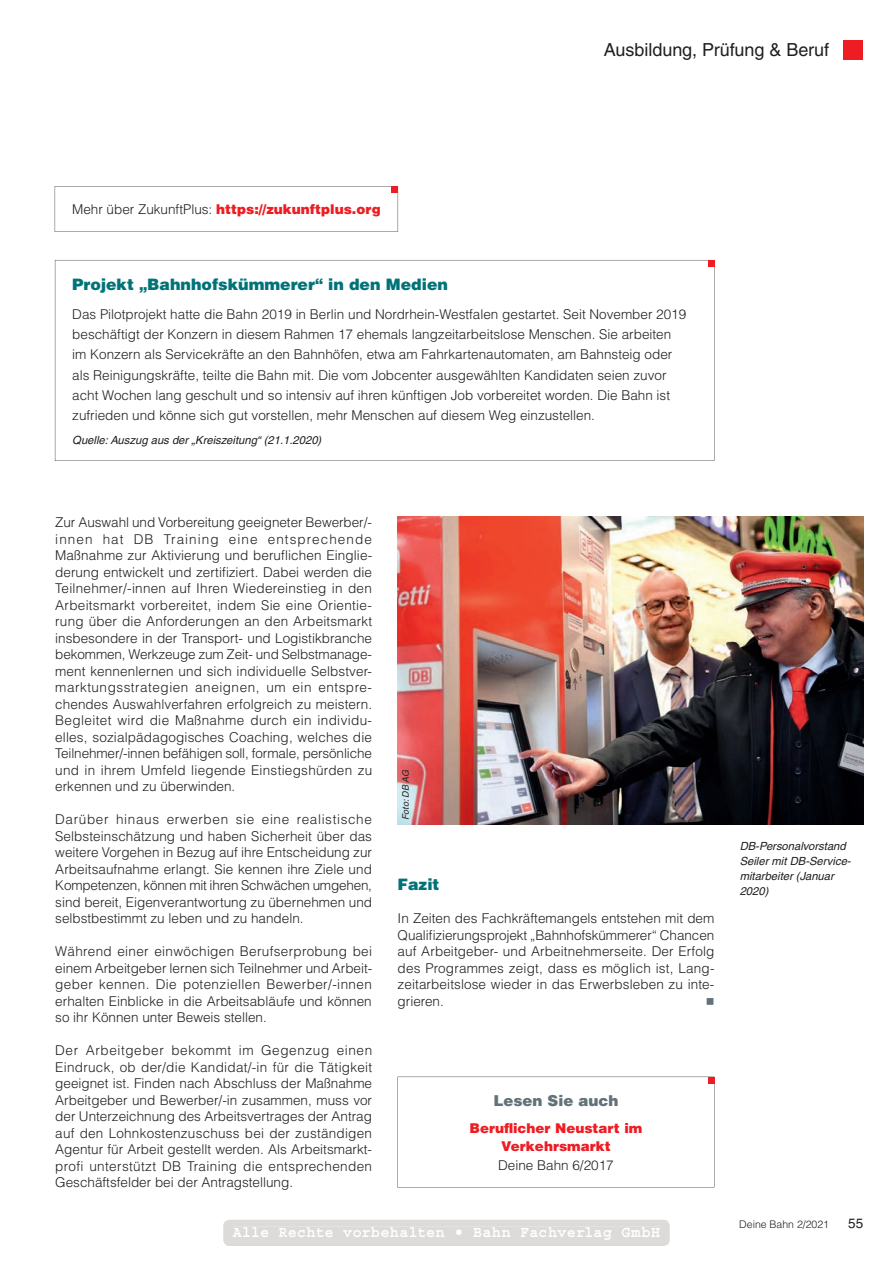
<style>
.page{position:relative;width:893px;height:1263px;background:#fff}
.page>*{position:absolute;margin:0;border:0;box-sizing:border-box;transform-origin:0 0}
.t1{font:18px "Helvetica LT";letter-spacing:-.005em;color:#231f20}
.t2{font:900 15.75px "Helvetica LT";color:#007378}
.t3{font:700 15.75px "Courier";letter-spacing:.025em;color:#fff;scale:.95 1}
.t4{font:900 15px "Helvetica LT";color:#637179}
.t5{font:300 13.5px/16.5px "Helvetica LT";color:#231f20;text-align:justify}
.t6{font:900 13.5px/18px "Helvetica LT";color:#ee1d23;text-align:center}
.t7{font:13.5px "Helvetica LT";color:#231f20}
.t8{font:italic 11.25px/15px "Helvetica LT";color:#231f20}
.t9{font:300 10.5px "Helvetica LT";color:#231f20}
.t10{font:italic 9px "Helvetica LT";color:#231f20}
.s1{font-weight:300;color:#231f20}
</style>
<div class="page">
<div style="left:844px;top:40px;width:19px;height:19px;background:#ee1d23"></div>
<img style="left:398px;top:516px;width:465px;height:308px">
<svg style="left:398px;top:1077px;width:316px;height:7px"></svg>
<svg style="left:55px;top:260px;width:659px;height:201px"></svg>
<div style="left:708px;top:260px;width:6px;height:7px;background:#ee1d23"></div>
<svg style="left:55px;top:186px;width:343px;height:46px"></svg>
<div style="left:391px;top:186px;width:7px;height:7px;background:#ee1d23"></div>
<div style="left:223px;top:1220px;width:447px;height:26px;background:#dcdbda"></div>
<div style="left:233px;top:1227px;width:427px;height:12px;background:#dcdbda"></div>
<p class="t6" style="left:72px;top:200px;width:310px"><span class="s1">Mehr über ZukunftPlus:</span> https://zukunftplus.org</p>
<h1 class="t1" style="left:604px;top:40px;width:227px">Ausbildung, Prüfung &amp; Beruf</h1>
<p class="t2" style="left:72px;top:274px;width:377px">Projekt „Bahnhofskümmerer“ in den Medien</p>
<p class="t5" style="left:72px;top:304px;width:615px;line-height:20.2px;text-align:left">Das Pilotprojekt hatte die Bahn 2019 in Berlin und Nordrhein-Westfalen gestartet. Seit November 2019 beschäftigt der Konzern in diesem Rahmen 17 ehemals langzeitarbeitslose Menschen. Sie arbeiten im Konzern als Servicekräfte an den Bahnhöfen, etwa am Fahrkartenautomaten, am Bahnsteig oder als Reinigungskräfte, teilte die Bahn mit. Die vom Jobcenter ausgewählten Kandidaten seien zuvor acht Wochen lang geschult und so intensiv auf ihren künftigen Job vorbereitet worden. Die Bahn ist zufrieden und könne sich gut vorstellen, mehr Menschen auf diesem Weg einzustellen.</p>
<p class="t8" style="left:72px;top:432px;width:251px">Quelle: Auszug aus der „Kreiszeitung“ (21.1.2020)</p>
<p class="t5" style="left:55px;top:514px;width:318px">Zur Auswahl und Vorbereitung geeigneter Bewerber/- innen hat DB Training eine entsprechende Maßnahme zur Aktivierung und beruflichen Einglie&shy;derung entwickelt und zertifiziert. Dabei werden die Teilnehmer/-innen auf Ihren Wiedereinstieg in den Arbeitsmarkt vorbereitet, indem Sie eine Orientie&shy;rung über die Anforderungen an den Arbeitsmarkt insbesondere in der Transport- und Logistikbranche bekommen, Werkzeuge zum Zeit- und Selbstmanage&shy;ment kennenlernen und sich individuelle Selbstver&shy;marktungsstrategien aneignen, um ein entspre&shy;chendes Auswahlverfahren erfolgreich zu meistern.<br>Begleitet wird die Maßnahme durch ein individu&shy;elles, sozialpädagogisches Coaching, welches die Teilnehmer/-innen befähigen soll, formale, persönliche und in ihrem Umfeld liegende Einstiegshürden zu erkennen und zu überwinden.</p>
<p class="t5" style="left:55px;top:811px;width:318px">Darüber hinaus erwerben sie eine realistische Selbsteinschätzung und haben Sicherheit über das weitere Vorgehen in Bezug auf ihre Entscheidung zur Arbeitsaufnahme erlangt. Sie kennen ihre Ziele und Kompetenzen, können mit ihren Schwächen umgehen, sind bereit, Eigenverantwortung zu übernehmen und selbstbestimmt zu leben und zu handeln.</p>
<p class="t5" style="left:55px;top:943px;width:318px">Während einer einwöchigen Berufserprobung bei einem Arbeitgeber lernen sich Teilnehmer und Arbeit&shy;geber kennen. Die potenziellen Bewerber/-innen erhalten Einblicke in die Arbeitsabläufe und können so ihr Können unter Beweis stellen.</p>
<p class="t5" style="left:55px;top:1042px;width:318px">Der Arbeitgeber bekommt im Gegenzug einen Eindruck, ob der/die Kandidat/-in für die Tätigkeit geeignet ist. Finden nach Abschluss der Maßnahme Arbeitgeber und Bewerber/-in zusammen, muss vor der Unterzeichnung des Arbeitsvertrages der Antrag auf den Lohnkostenzuschuss bei der zuständigen Agentur für Arbeit gestellt werden. Als Arbeitsmarkt&shy;profi unterstützt DB Training die entsprechenden Geschäftsfelder bei der Antragstellung.</p>
<p class="t10" style="left:400px;top:820px;width:52px;rotate:-90deg">Foto: DB AG</p>
<p class="t2" style="left:398px;top:874px;width:44px">Fazit</p>
<p class="t5" style="left:398px;top:910px;width:318px">In Zeiten des Fachkräftemangels entstehen mit dem Qualifizierungsprojekt „Bahnhofskümmerer“ Chancen auf Arbeitgeber- und Arbeitnehmerseite. Der Erfolg des Programmes zeigt, dass es möglich ist, Lang&shy;zeitarbeitslose wieder in das Erwerbsleben zu inte&shy;grieren.</p>
<p class="t4" style="left:493px;top:1091px;width:127px">Lesen Sie auch</p>
<p class="t6" style="left:470px;top:1118px;width:174px">Beruflicher Neustart im<br>Verkehrsmarkt</p>
<p class="t5" style="left:498px;top:1157px;width:117px">Deine Bahn 6/2017</p>
<p class="t3" style="left:233px;top:1224px;width:451px">Alle Rechte vorbehalten • Bahn Fachverlag GmbH</p>
<p class="t8" style="left:740px;top:838px;width:113px">DB-Personal vorstand<br>Seiler mit DB-Service&shy;mitarbeiter (Januar<br>2020)</p>
<p class="t9" style="left:739px;top:1217px;width:91px">Deine Bahn 2/2021</p>
<p class="t7" style="left:848px;top:1215px;width:17px">55</p>
</div>
